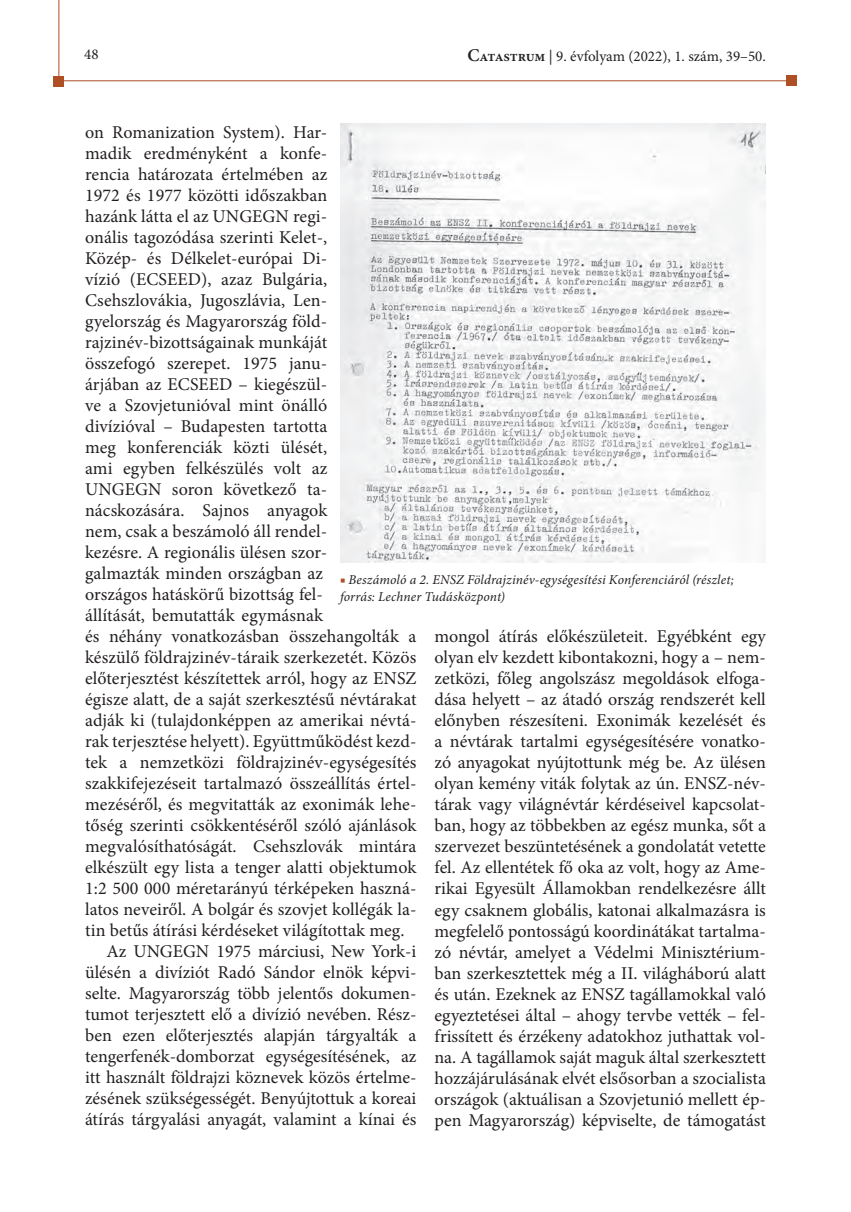
<style>
.page{position:relative;width:851px;height:1212px;background:#fff}
.page>*{position:absolute;margin:0;border:0;box-sizing:border-box;transform-origin:0 0}
.t1{font:18px/21px "Minion Pro";letter-spacing:.005em;color:#231f20;text-align:justify}
.t2{font:15px "Minion Pro";color:#231f20}
.t3{font:italic 13.5px/16.5px "Minion Pro";letter-spacing:.01em;color:#231f20}
.s1{font-weight:600;font-size:18px}
.s2{font-weight:600}
.s3{color:#ae4f25}
</style>
<div class="page">
<hr style="left:57px;top:81px;width:734px;height:1px;background:#ae4f25">
<hr style="left:59px;top:0;width:1px;height:81px;background:#ae4f25">
<div style="left:786px;top:76px;width:10px;height:10px;background:#ae4f25"></div>
<div style="left:54px;top:76px;width:10px;height:10px;background:#ae4f25"></div>
<img style="left:340px;top:123px;width:425px;height:440px">
<p class="t2" style="left:84px;top:45px;width:16px">48</p>
<p class="t2" style="left:467px;top:46px;width:300px"><span class="s1">C</span><span class="s2">atastrum</span> | 9. évfolyam (2022), 1. szám, 39–50.</p>
<p class="t1" style="left:85px;top:122px;width:244px">on Romanization System). Har-</p>
<p class="t1" style="left:85px;top:143px;width:244px">madik eredményként a konfe-</p>
<p class="t1" style="left:85px;top:164px;width:244px">rencia határozata értelmében az</p>
<p class="t1" style="left:85px;top:185px;width:244px">1972 és 1977 közötti időszakban</p>
<p class="t1" style="left:85px;top:206px;width:244px">hazánk látta el az UNGEGN regi-</p>
<p class="t1" style="left:85px;top:227px;width:244px">onális tagozódása szerinti Kelet-,</p>
<p class="t1" style="left:85px;top:248px;width:244px">Közép- és Délkelet-európai Di-</p>
<p class="t1" style="left:85px;top:269px;width:244px">vízió (ECSEED), azaz Bulgária,</p>
<p class="t1" style="left:85px;top:290px;width:244px">Csehszlovákia, Jugoszlávia, Len-</p>
<p class="t1" style="left:85px;top:311px;width:244px">gyelország és Magyarország föld-</p>
<p class="t1" style="left:85px;top:332px;width:244px">rajzinév-bizottságainak munkáját</p>
<p class="t1" style="left:85px;top:353px;width:244px">összefogó szerepet. 1975 janu-</p>
<p class="t1" style="left:85px;top:374px;width:244px">árjában az ECSEED – kiegészül-</p>
<p class="t1" style="left:85px;top:395px;width:243px">ve a Szovjetunióval mint önálló</p>
<p class="t1" style="left:85px;top:416px;width:244px">divízióval – Budapesten tartotta</p>
<p class="t1" style="left:85px;top:437px;width:244px">meg konferenciák közti ülését,</p>
<p class="t1" style="left:85px;top:458px;width:243px">ami egyben felkészülés volt az</p>
<p class="t1" style="left:85px;top:479px;width:244px">UNGEGN soron következő ta-</p>
<p class="t1" style="left:85px;top:500px;width:244px">nácskozására. Sajnos anyagok</p>
<p class="t1" style="left:85px;top:521px;width:243px">nem, csak a beszámoló áll rendel-</p>
<p class="t1" style="left:85px;top:542px;width:244px">kezésre. A regionális ülésen szor-</p>
<p class="t1" style="left:85px;top:563px;width:239px">galmazták minden országban az</p>
<p class="t1" style="left:85px;top:584px;width:239px">országos hatáskörű bizottság fel-</p>
<p class="t1" style="left:85px;top:605px;width:240px">állítását, bemutatták egymásnak</p>
<p class="t1" style="left:85px;top:626px;width:333px">és néhány vonatkozásban összehangolták a</p>
<p class="t1" style="left:85px;top:647px;width:333px">készülő földrajzinév-táraik szerkezetét. Közös</p>
<p class="t1" style="left:85px;top:668px;width:333px">előterjesztést készítettek arról, hogy az ENSZ</p>
<p class="t1" style="left:85px;top:689px;width:333px">égisze alatt, de a saját szerkesztésű névtárakat</p>
<p class="t1" style="left:85px;top:710px;width:333px">adják ki (tulajdonképpen az amerikai névtá-</p>
<p class="t1" style="left:85px;top:731px;width:333px">rak terjesztése helyett). Együttműködést kezd-</p>
<p class="t1" style="left:85px;top:752px;width:333px">tek a nemzetközi földrajzinév-egységesítés</p>
<p class="t1" style="left:85px;top:773px;width:333px">szakkifejezéseit tartalmazó összeállítás értel-</p>
<p class="t1" style="left:85px;top:794px;width:333px">mezéséről, és megvitatták az exonimák lehe-</p>
<p class="t1" style="left:85px;top:815px;width:333px">tőség szerinti csökkentéséről szóló ajánlások</p>
<p class="t1" style="left:85px;top:836px;width:333px">megvalósíthatóságát. Csehszlovák mintára</p>
<p class="t1" style="left:85px;top:857px;width:333px">elkészült egy lista a tenger alatti objektumok</p>
<p class="t1" style="left:85px;top:878px;width:333px">1:2 500 000 méretarányú térképeken haszná-</p>
<p class="t1" style="left:85px;top:899px;width:333px">latos neveiről. A bolgár és szovjet kollégák la-</p>
<p class="t1" style="left:85px;top:920px;width:321px">tin betűs átírási kérdéseket világítottak meg.</p>
<p class="t1" style="left:106px;top:941px;width:311px">Az UNGEGN 1975 márciusi, New York-i</p>
<p class="t1" style="left:85px;top:962px;width:333px">ülésén a divíziót Radó Sándor elnök képvi-</p>
<p class="t1" style="left:85px;top:983px;width:333px">selte. Magyarország több jelentős dokumen-</p>
<p class="t1" style="left:85px;top:1004px;width:333px">tumot terjesztett elő a divízió nevében. Rész-</p>
<p class="t1" style="left:85px;top:1025px;width:333px">ben ezen előterjesztés alapján tárgyalták a</p>
<p class="t1" style="left:85px;top:1046px;width:333px">tengerfenék-domborzat egységesítésének, az</p>
<p class="t1" style="left:85px;top:1067px;width:333px">itt használt földrajzi köznevek közös értelme-</p>
<p class="t1" style="left:85px;top:1088px;width:333px">zésének szükségességét. Benyújtottuk a koreai</p>
<p class="t1" style="left:85px;top:1109px;width:333px">átírás tárgyalási anyagát, valamint a kínai és</p>
<p class="t3" style="left:340px;top:572px;width:395px"><span class="s3">■</span> Beszámoló a 2. ENSZ Földrajzinév-egységesítési Konferenciáról (részlet; forrás: Lechner Tudásközpont)</p>
<p class="t1" style="left:434px;top:626px;width:333px">mongol átírás előkészületeit. Egyébként egy olyan elv kezdett kibontakozni, hogy a – nem&shy;zetközi, főleg angolszász megoldások elfoga&shy;dása helyett – az átadó ország rendszerét kell előnyben részesíteni. Exonimák kezelését és a névtárak tartalmi egységesítésére vonatko&shy;zó anyagokat nyújtottunk még be. Az ülésen olyan kemény viták folytak az ún. ENSZ-név&shy;tárak vagy világnévtár kérdéseivel kapcsolat&shy;ban, hogy az többekben az egész munka, sőt a szervezet beszüntetésének a gondolatát vetette fel. Az ellentétek fő oka az volt, hogy az Ame&shy;rikai Egyesült Államokban rendelkezésre állt egy csaknem globális, katonai alkalmazásra is megfelelő pontosságú koordinátákat tartalma&shy;zó névtár, amelyet a Védelmi Minisztérium&shy;ban szerkesztettek még a II. világháború alatt és után. Ezeknek az ENSZ tagállamokkal való egyeztetései által – ahogy tervbe vették – fel&shy;frissített és érzékeny adatokhoz juthattak vol&shy;na. A tagállamok saját maguk által szerkesztett hozzájárulásának elvét elsősorban a szocialista országok (aktuálisan a Szovjetunió mellett ép&shy;pen Magyarország) képviselte, de támogatást</p>
</div>
